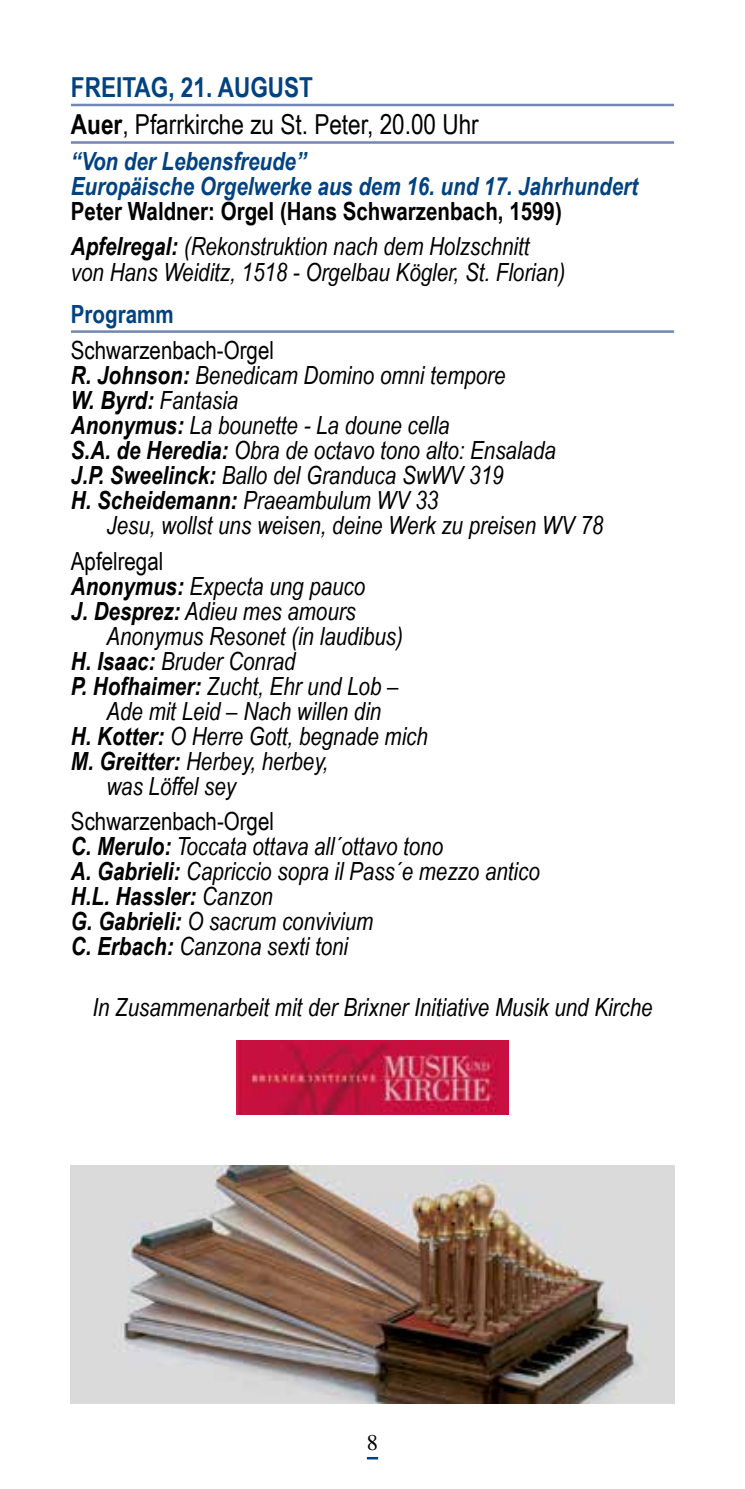
<style>
.page{position:relative;width:745px;height:1489px;background:#fff}
.page>*{position:absolute;margin:0;border:0;box-sizing:border-box;transform-origin:0 0}
.t1{font:27.5px/37.5px "Arial Narrow";color:#000}
.t2{font:italic 25px/25px "Arial Narrow";color:#000}
.t3{font:700 25px/35.5px "Arial Narrow";color:#000}
.t4{font:italic 700 25px/25px "Arial Narrow";color:#004282}
.t5{font:25px "Arial Narrow";color:#000}
.t6{font:700 25px "Arial Narrow";color:#004282}
.t7{font:22.5px "Times";color:#000}
.s1{font-weight:700;color:#004282}
.s2{font-weight:700}
.s3{font-style:italic}
.s4{font-weight:400;font-style:italic}
.s5{font-style:normal}
</style>
<div class="page">
<svg style="left:366px;top:1457px;width:12px;height:2px"></svg>
<hr style="left:71px;top:104px;width:602px;height:2px;background:#7286b4">
<hr style="left:71px;top:141px;width:602px;height:3px;background:#7286b4">
<hr style="left:71px;top:330px;width:602px;height:3px;background:#7286b4">
<img style="left:236px;top:1040px;width:272px;height:74px">
<img style="left:71px;top:1165px;width:602px;height:238px">
<p class="t1" style="left:71px;top:68px;width:409px"><span class="s1">FREITAG, 21. AUGUST<br></span><span class="s2">Auer</span>, Pfarrkirche zu St. Peter, 20.00 Uhr</p>
<p class="t4" style="left:71px;top:148px;width:568px">“Von der Lebensfreude”<br>Europäische Orgelwerke aus dem 16. und 17. Jahrhundert</p>
<p class="t3" style="left:71px;top:193px;width:492px">Peter Waldner: Orgel (Hans Schwarzenbach, 1599)<br><span class="s3">Apfelregal:</span> <span class="s4">(Rekonstruktion nach dem Holzschnitt</span></p>
<p class="t2" style="left:71px;top:259px;width:495px">von Hans Weiditz, 1518 - Orgelbau Kögler, St. Florian)</p>
<p class="t6" style="left:71px;top:300px;width:104px">Programm</p>
<p class="t2" style="left:71px;top:337px;width:486px"><span class="s5">Schwarzenbach-Orgel<br></span><span class="s2">R. Johnson:</span> Benedicam Domino omni tempore<br><span class="s2">W. Byrd:</span> Fantasia<br><span class="s2">Anonymus:</span> La bounette - La doune cella<br><span class="s2">S.A. de Heredia:</span> Obra de octavo tono alto: Ensalada <span class="s2">J.P. Sweelinck:</span> Ballo del Granduca SwWV 319<br><span class="s2">H. Scheidemann:</span> Praeambulum WV 33</p>
<p class="t2" style="left:106px;top:512px;width:498px">Jesu, wollst uns weisen, deine Werk zu preisen WV 78</p>
<p class="t5" style="left:71px;top:546px;width:94px">Apfelregal</p>
<p class="t2" style="left:71px;top:573px;width:295px"><span class="s2">Anonymus:</span> Expecta ung pauco</p>
<p class="t2" style="left:71px;top:598px;width:286px"><span class="s2">J. Desprez:</span> Adieu mes amours</p>
<p class="t2" style="left:106px;top:623px;width:298px">Anonymus Resonet (in laudibus)</p>
<p class="t2" style="left:71px;top:648px;width:226px"><span class="s2">H. Isaac:</span> Bruder Conrad</p>
<p class="t2" style="left:71px;top:673px;width:329px"><span class="s2">P. Hofhaimer:</span> Zucht, Ehr und Lob –</p>
<p class="t2" style="left:106px;top:698px;width:276px">Ade mit Leid – Nach willen din</p>
<p class="t2" style="left:71px;top:723px;width:358px"><span class="s2">H. Kotter:</span> O Herre Gott, begnade mich</p>
<p class="t2" style="left:71px;top:748px;width:259px"><span class="s2">M. Greitter:</span> Herbey, herbey,</p>
<p class="t2" style="left:106px;top:773px;width:131px">was Löffel sey</p>
<p class="t2" style="left:71px;top:809px;width:470px"><span class="s5">Schwarzenbach-Orgel<br></span><span class="s2">C. Merulo:</span> Toccata ottava all´ottavo tono<br><span class="s2">A. Gabrieli:</span> Capriccio sopra il Pass´e mezzo antico <span class="s2">H.L. Hassler:</span> Canzon<br><span class="s2">G. Gabrieli:</span> O sacrum convivium<br><span class="s2">C. Erbach:</span> Canzona sexti toni</p>
<p class="t2" style="left:92px;top:994px;width:561px">In Zusammenarbeit mit der Brixner Initiative Musik und Kirche</p>
<p class="t7" style="left:366px;top:1429px;width:13px">8</p>
</div>
